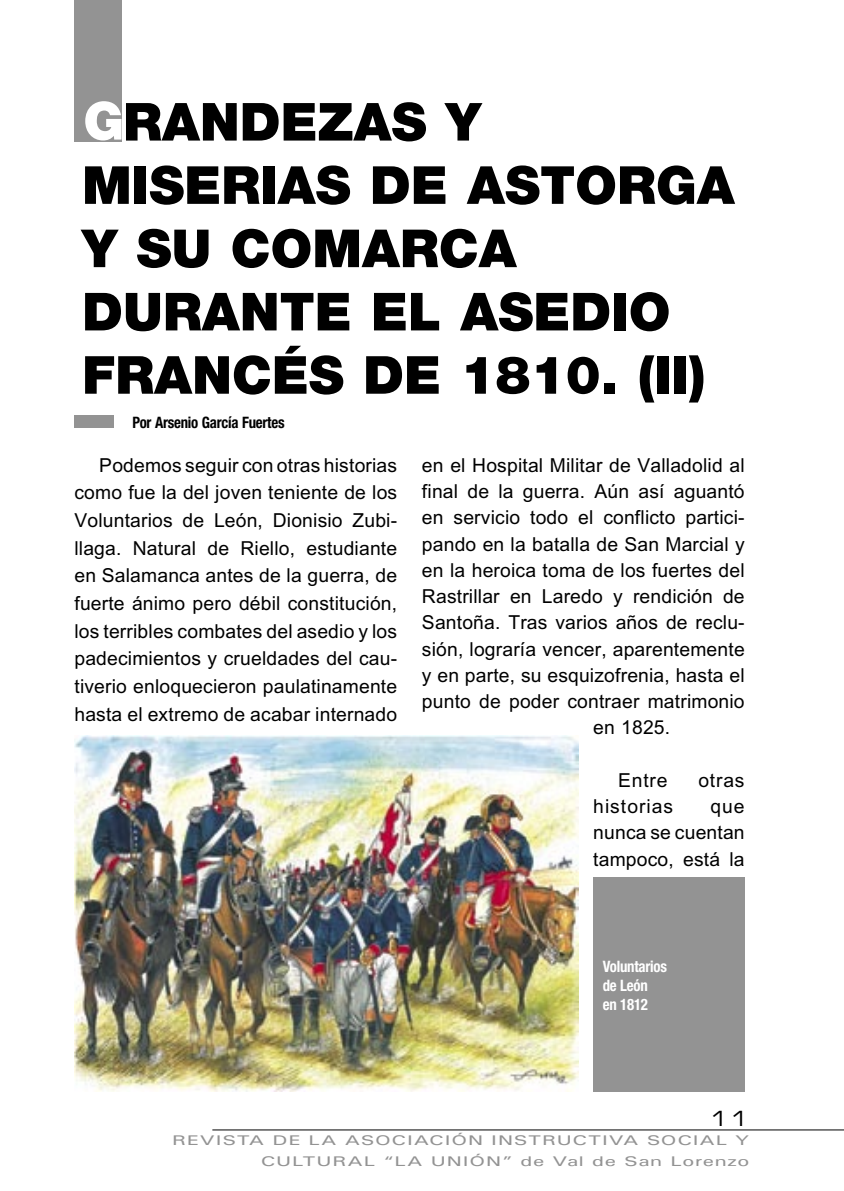
<style>
.page{position:relative;width:844px;height:1191px;background:#fff}
.page>*{position:absolute;margin:0;border:0;box-sizing:border-box;transform-origin:0 0}
.n-_TITULO{font:900 52.5px/63.2px "Helvetica Neue";color:#000}
.t1{font:21px "Eurostile Extended Two";color:#000}
.t2{font:19.25px/27.7px "M Arial";letter-spacing:.01em;color:#000;text-align:justify}
.t3{font:19.25px "M Arial";letter-spacing:.055em;color:#000}
.pie_foto{font:700 condensed 15.75px "Helvetica Neue";letter-spacing:-.015em;color:#000;scale:.94 1}
.n-_PIE_DE_FOTO{font:700 condensed 15.75px "Helvetica Neue";letter-spacing:-.015em;color:#fff;scale:.94 1}
.t4{font:500 14px/21px "Univers";letter-spacing:.035em;color:#939393;text-align:right;scale:1.5 1}
.s1{color:#fff}
</style>
<div class="page">
<hr style="left:212px;top:1129px;width:631px;height:1px;background:#000">
<div style="left:74px;top:415px;width:40px;height:13px;background:#939393"></div>
<div style="left:592px;top:877px;width:152px;height:214px;background:#939393"></div>
<div style="left:74px;top:0;width:48px;height:141px;background:#939393"></div>
<img style="left:74px;top:735px;width:504px;height:356px">
<p class="n-_TITULO" style="left:82px;top:90px;width:654px"><span class="s1">G</span>RANDEZAS Y<br>MISERIAS DE ASTORGA<br>Y SU COMARCA<br>DURANTE EL ASEDIO<br>FRANCÉS DE 1810. (II)</p>
<p class="pie_foto" style="left:132px;top:413px;width:163px">Por Arsenio García Fuertes</p>
<p class="t2" style="left:74px;top:451px;width:324px;text-indent:25px">Podemos seguir con otras historias como fue la del joven teniente de los Voluntarios de León, Dionisio Zubi&shy;llaga. Natural de Riello, estudiante en Salamanca antes de la guerra, de fuerte ánimo pero débil constitución, los terribles combates del asedio y los padecimientos y crueldades del cau&shy;tiverio enloquecieron paulatinamente hasta el extremo de acabar internado</p>
<p class="t2" style="left:422px;top:451px;width:324px">en el Hospital Militar de Valladolid al</p>
<p class="t2" style="left:422px;top:477px;width:324px">final de la guerra. Aún así aguantó</p>
<p class="t2" style="left:422px;top:503px;width:324px">en servicio todo el conflicto partici-</p>
<p class="t2" style="left:422px;top:530px;width:324px">pando en la batalla de San Marcial y</p>
<p class="t2" style="left:422px;top:556px;width:324px">en la heroica toma de los fuertes del</p>
<p class="t2" style="left:422px;top:582px;width:324px">Rastrillar en Laredo y rendición de</p>
<p class="t2" style="left:422px;top:608px;width:324px">Santoña. Tras varios años de reclu-</p>
<p class="t2" style="left:422px;top:635px;width:324px">sión, lograría vencer, aparentemente</p>
<p class="t2" style="left:422px;top:661px;width:324px">y en parte, su esquizofrenia, hasta el</p>
<p class="t2" style="left:422px;top:687px;width:324px">punto de poder contraer matrimonio</p>
<p class="t2" style="left:593px;top:713px;width:78px">en 1825.</p>
<p class="t2" style="left:618px;top:766px;width:51px">Entre</p>
<p class="t2" style="left:698px;top:766px;width:48px">otras</p>
<p class="t3" style="left:593px;top:795px;width:81px">historias</p>
<p class="t2" style="left:593px;top:793px;width:153px;line-height:26.2px;text-indent:117px">que nunca se cuentan tampoco, está la</p>
<p class="n-_PIE_DE_FOTO" style="left:602px;top:956px;width:70px">Voluntarios</p>
<p class="n-_PIE_DE_FOTO" style="left:602px;top:975px;width:49px">de León</p>
<p class="n-_PIE_DE_FOTO" style="left:602px;top:994px;width:50px">en 1812</p>
<p class="t1" style="left:709px;top:1103px;width:42px">11</p>
<p class="t4" style="left:172px;top:1129px;width:386px">REVISTA DE LA ASOCIACIÓN INSTRUCTIVA SOCIAL Y<br>CULTURAL “LA UNIÓN” de Val de San Lorenzo</p>
</div>
